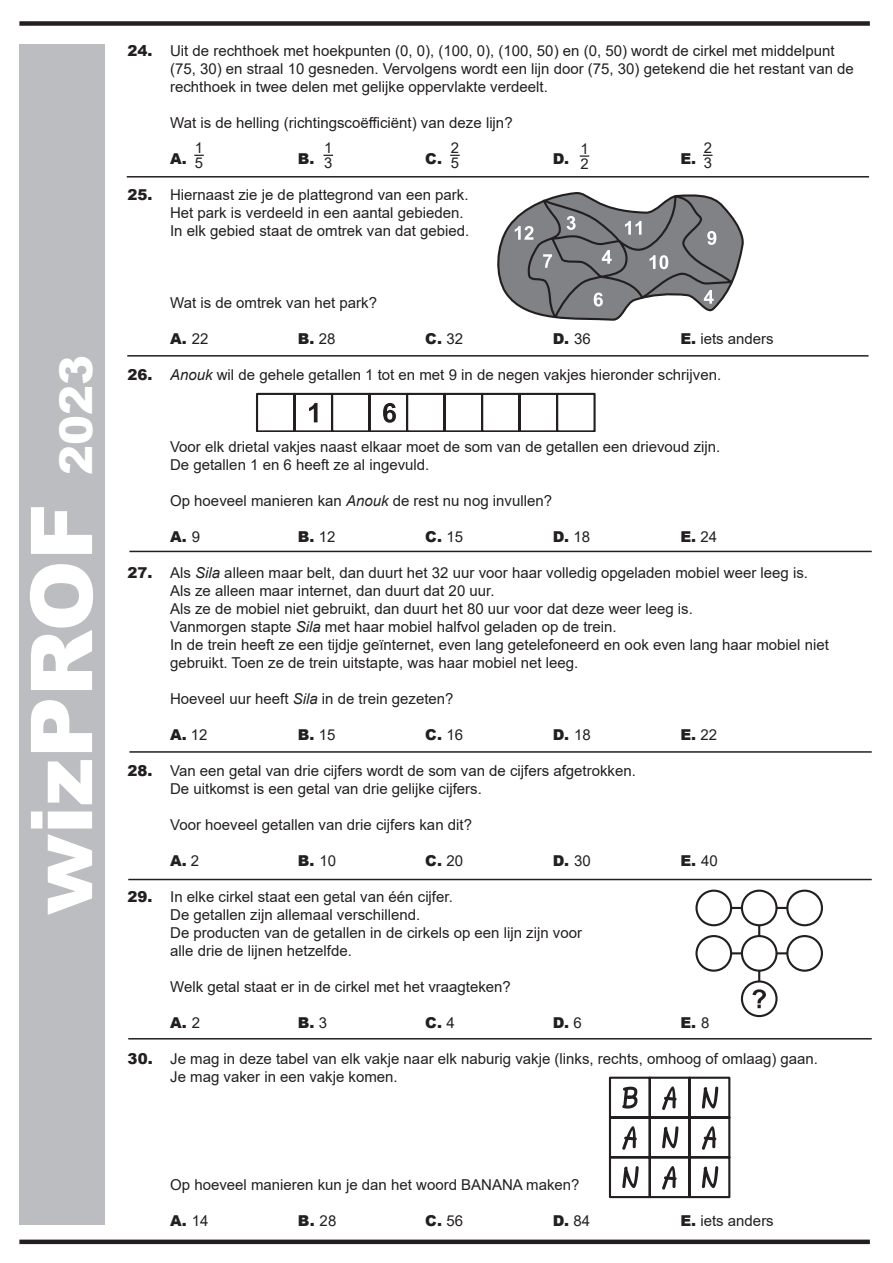
<style>
.page{position:relative;width:893px;height:1263px;background:#fff}
.page>*{position:absolute;margin:0;border:0;box-sizing:border-box;transform-origin:0 0}
.t1{font:900 85.5px "Arial";color:#fff}
.t2{font:15px/18px "Arial";color:#231f20}
.t3{font:900 15px "Arial";color:#231f20}
.t4{font:14.85px/14.9px "Arial";color:#231f20}
.s1{font-size:45px}
.s2{font-weight:900}
.s3{font-weight:400}
.s4{font-style:italic}
</style>
<div class="page">
<hr style="left:128px;top:879px;width:744px;height:1px;background:#231f20">
<div style="left:19px;top:45px;width:85px;height:1180px;background:#bcbdc0"></div>
<div style="left:19px;top:21px;width:851px;height:5px;background:#231f20"></div>
<div style="left:19px;top:1239px;width:851px;height:5px;background:#231f20"></div>
<hr style="left:129px;top:551px;width:743px;height:1px;background:#231f20">
<hr style="left:127px;top:355px;width:741px;height:2px;background:#231f20">
<hr style="left:129px;top:751px;width:743px;height:2px;background:#231f20">
<hr style="left:127px;top:176px;width:742px;height:2px;background:#231f20">
<hr style="left:128px;top:1038px;width:744px;height:1px;background:#231f20">
<svg style="left:580px;top:155px;width:9px;height:2px"></svg>
<hr style="left:714px;top:907px;width:91px;height:2px;background:#231f20">
<hr style="left:714px;top:952px;width:91px;height:2px;background:#231f20">
<hr style="left:758px;top:908px;width:2px;height:91px;background:#231f20">
<div style="left:696px;top:891px;width:35px;height:34px;background:#fff;border-radius:50%"></div>
<div style="left:695px;top:889px;width:37px;height:37px;border:2px solid #231f20;border-radius:50%"></div>
<div style="left:696px;top:936px;width:35px;height:35px;background:#fff;border-radius:50%"></div>
<div style="left:695px;top:935px;width:37px;height:37px;border:2px solid #231f20;border-radius:50%"></div>
<div style="left:742px;top:891px;width:34px;height:34px;background:#fff;border-radius:50%"></div>
<div style="left:741px;top:889px;width:37px;height:37px;border:2px solid #231f20;border-radius:50%"></div>
<div style="left:742px;top:936px;width:34px;height:35px;background:#fff;border-radius:50%"></div>
<div style="left:741px;top:935px;width:37px;height:37px;border:2px solid #231f20;border-radius:50%"></div>
<svg style="left:742px;top:981px;width:34px;height:35px"></svg>
<div style="left:741px;top:980px;width:37px;height:37px;border:2px solid #231f20;border-radius:50%"></div>
<div style="left:787px;top:891px;width:35px;height:34px;background:#fff;border-radius:50%"></div>
<div style="left:786px;top:889px;width:37px;height:37px;border:2px solid #231f20;border-radius:50%"></div>
<div style="left:787px;top:936px;width:35px;height:35px;background:#fff;border-radius:50%"></div>
<div style="left:786px;top:935px;width:37px;height:37px;border:2px solid #231f20;border-radius:50%"></div>
<svg style="left:752px;top:989px;width:14px;height:19px"></svg>
<svg style="left:608px;top:1076px;width:123px;height:123px"></svg>
<svg style="left:256px;top:392px;width:340px;height:40px"></svg>
<svg style="left:497px;top:192px;width:247px;height:129px"></svg>
<h1 class="t1" style="left:-1px;top:915px;width:562px;rotate:-90deg">wizPROF <span class="s1">2023</span></h1>
<p class="t2" style="left:170px;top:41px;width:685px;text-indent:-43px"><span class="s2">24.</span> Uit de rechthoek met hoekpunten (0, 0), (100, 0), (100, 50) en (0, 50) wordt de cirkel met middelpunt (75, 30) en straal 10 gesneden. Vervolgens wordt een lijn door (75, 30) getekend die het restant van de rechthoek in twee delen met gelijke oppervlakte verdeelt.</p>
<p class="t2" style="left:170px;top:113px;width:344px">Wat is de helling (richtingscoëfficiënt) van deze lijn?</p>
<p class="t3" style="left:170px;top:147px;width:18px">A.</p>
<p class="t3" style="left:298px;top:147px;width:18px">B.</p>
<p class="t3" style="left:425px;top:147px;width:18px">C.</p>
<p class="t3" style="left:553px;top:147px;width:18px">D.</p>
<p class="t3" style="left:680px;top:147px;width:17px">E.</p>
<p class="t2" style="left:170px;top:185px;width:301px;text-indent:-43px"><span class="s2">25.</span> Hiernaast zie je de plattegrond van een park.<br>Het park is verdeeld in een aantal gebieden.<br>In elk gebied staat de omtrek van dat gebied.</p>
<p class="t4" style="left:195px;top:141px;width:10px">1<br>5</p>
<p class="t4" style="left:324px;top:141px;width:10px">1<br>3</p>
<p class="t4" style="left:451px;top:141px;width:10px">2<br>5</p>
<p class="t4" style="left:580px;top:141px;width:10px">1<br>2</p>
<p class="t4" style="left:704px;top:141px;width:10px">2<br>3</p>
<p class="t2" style="left:170px;top:293px;width:209px">Wat is de omtrek van het park?</p>
<p class="t3" style="left:170px;top:327px;width:40px">A. <span class="s3">22</span></p>
<p class="t3" style="left:298px;top:327px;width:39px">B. <span class="s3">28</span></p>
<p class="t3" style="left:425px;top:327px;width:39px">C. <span class="s3">32</span></p>
<p class="t3" style="left:553px;top:327px;width:40px">D. <span class="s3">36</span></p>
<p class="t2" style="left:680px;top:329px;width:95px"><span class="s2">E.</span> iets anders</p>
<p class="t2" style="left:128px;top:365px;width:595px"><span class="s2">26.</span> <span class="s4">Anouk</span> wil de gehele getallen 1 tot en met 9 in de negen vakjes hieronder schrijven.</p>
<p class="t2" style="left:170px;top:437px;width:552px">Voor elk drietal vakjes naast elkaar moet de som van de getallen een drievoud zijn.<br>De getallen 1 en 6 heeft ze al ingevuld.</p>
<p class="t2" style="left:170px;top:491px;width:383px">Op hoeveel manieren kan <span class="s4">Anouk</span> de rest nu nog invullen?</p>
<p class="t3" style="left:170px;top:525px;width:31px">A. <span class="s3">9</span></p>
<p class="t3" style="left:298px;top:525px;width:39px">B. <span class="s3">12</span></p>
<p class="t3" style="left:425px;top:525px;width:39px">C. <span class="s3">15</span></p>
<p class="t3" style="left:553px;top:525px;width:39px">D. <span class="s3">18</span></p>
<p class="t3" style="left:680px;top:525px;width:38px">E. <span class="s3">24</span></p>
<p class="t2" style="left:170px;top:563px;width:660px;text-indent:-43px"><span class="s2">27.</span> Als <span class="s4">Sila</span> alleen maar belt, dan duurt het 32 uur voor haar volledig opgeladen mobiel weer leeg is.<br>Als ze alleen maar internet, dan duurt dat 20 uur.<br>Als ze de mobiel niet gebruikt, dan duurt het 80 uur voor dat deze weer leeg is.<br>Vanmorgen stapte <span class="s4">Sila</span> met haar mobiel halfvol geladen op de trein.<br>In de trein heeft ze een tijdje geïnternet, even lang getelefoneerd en ook even lang haar mobiel niet gebruikt. Toen ze de trein uitstapte, was haar mobiel net leeg.</p>
<p class="t2" style="left:170px;top:689px;width:285px">Hoeveel uur heeft <span class="s4">Sila</span> in de trein gezeten?</p>
<p class="t3" style="left:170px;top:723px;width:39px">A. <span class="s3">12</span></p>
<p class="t3" style="left:298px;top:723px;width:39px">B. <span class="s3">15</span></p>
<p class="t3" style="left:425px;top:723px;width:39px">C. <span class="s3">16</span></p>
<p class="t3" style="left:553px;top:723px;width:40px">D. <span class="s3">18</span></p>
<p class="t3" style="left:680px;top:723px;width:38px">E. <span class="s3">22</span></p>
<p class="t2" style="left:170px;top:761px;width:467px;text-indent:-43px"><span class="s2">28.</span> Van een getal van drie cijfers wordt de som van de cijfers afgetrokken.<br>De uitkomst is een getal van drie gelijke cijfers.</p>
<p class="t2" style="left:170px;top:815px;width:303px">Voor hoeveel getallen van drie cijfers kan dit?</p>
<p class="t3" style="left:170px;top:849px;width:31px">A. <span class="s3">2</span></p>
<p class="t3" style="left:298px;top:849px;width:40px">B. <span class="s3">10</span></p>
<p class="t3" style="left:425px;top:849px;width:39px">C. <span class="s3">20</span></p>
<p class="t3" style="left:553px;top:849px;width:40px">D. <span class="s3">30</span></p>
<p class="t3" style="left:680px;top:849px;width:39px">E. <span class="s3">40</span></p>
<p class="t2" style="left:170px;top:887px;width:413px;text-indent:-43px"><span class="s2">29.</span> In elke cirkel staat een getal van één cijfer.<br>De getallen zijn allemaal verschillend.<br>De producten van de getallen in de cirkels op een lijn zijn voor alle drie de lijnen hetzelfde.</p>
<p class="t2" style="left:170px;top:977px;width:342px">Welk getal staat er in de cirkel met het vraagteken?</p>
<p class="t3" style="left:170px;top:1011px;width:31px">A. <span class="s3">2</span></p>
<p class="t3" style="left:298px;top:1011px;width:31px">B. <span class="s3">3</span></p>
<p class="t3" style="left:425px;top:1011px;width:31px">C. <span class="s3">4</span></p>
<p class="t3" style="left:553px;top:1011px;width:30px">D. <span class="s3">6</span></p>
<p class="t3" style="left:680px;top:1011px;width:31px">E. <span class="s3">8</span></p>
<p class="t2" style="left:170px;top:1049px;width:649px;text-indent:-43px"><span class="s2">30.</span> Je mag in deze tabel van elk vakje naar elk naburig vakje (links, rechts, omhoog of omlaag) gaan.<br>Je mag vaker in een vakje komen.</p>
<p class="t2" style="left:170px;top:1175px;width:411px">Op hoeveel manieren kun je dan het woord BANANA maken?</p>
<p class="t3" style="left:170px;top:1209px;width:40px">A. <span class="s3">14</span></p>
<p class="t3" style="left:298px;top:1209px;width:40px">B. <span class="s3">28</span></p>
<p class="t3" style="left:425px;top:1209px;width:39px">C. <span class="s3">56</span></p>
<p class="t3" style="left:553px;top:1209px;width:39px">D. <span class="s3">84</span></p>
<p class="t2" style="left:680px;top:1211px;width:95px"><span class="s2">E.</span> iets anders</p>
</div>
